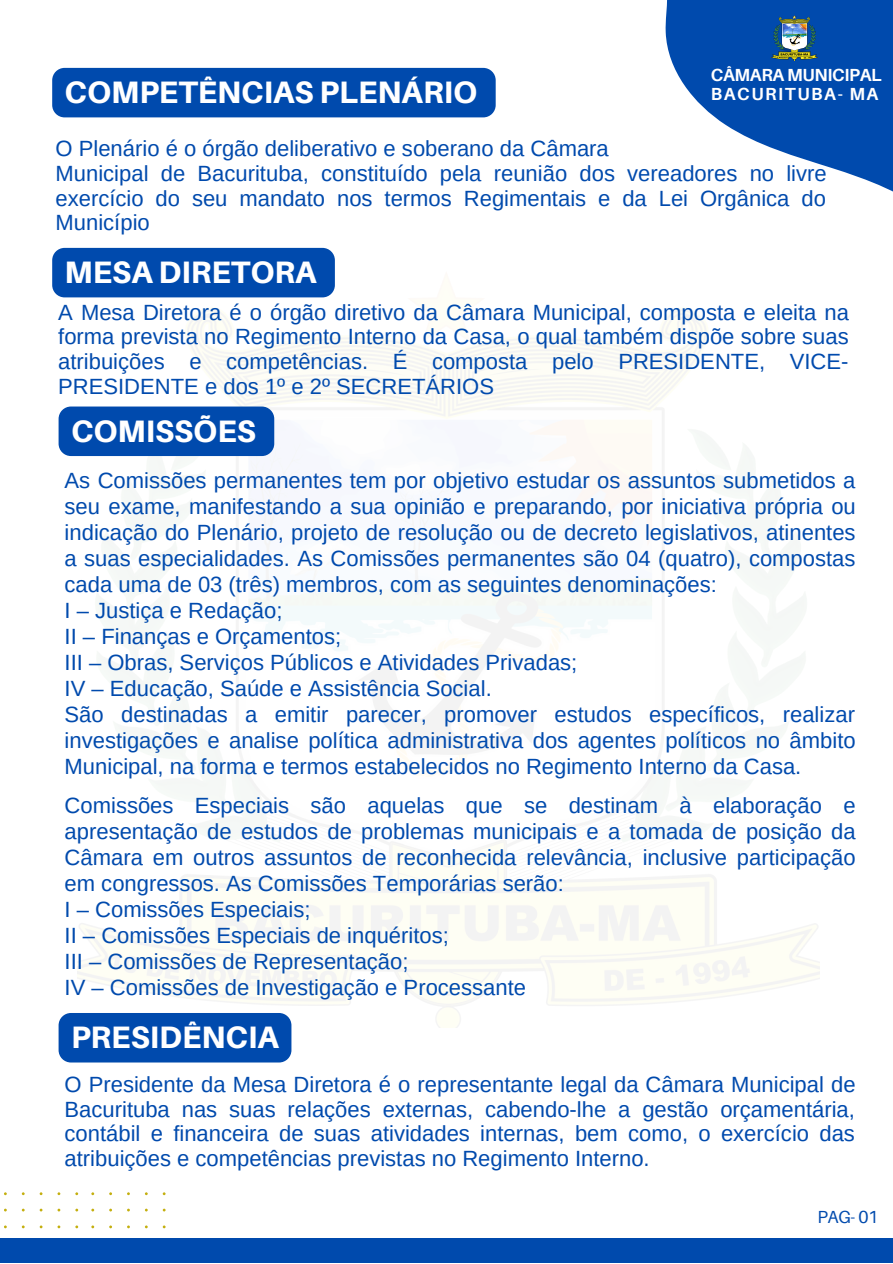
<style>
.page{position:relative;width:893px;height:1264px;background:#fff}
.page>*{position:absolute;margin:0;border:0;box-sizing:border-box;transform-origin:0 0}
.t1{font:800 31.05px "Aileron";color:#fff}
.t2{font:22.05px/26px "Arimo";color:#004aad;text-align:justify}
.t3{font:700 17.55px "Aileron";letter-spacing:-.02em;color:#fff}
.t4{font:700 17.55px "Aileron";letter-spacing:.09em;color:#fff}
.t5{font:17.55px "Aileron";color:#004aad}
</style>
<div class="page">
<img style="left:77px;top:288px;width:742px;height:739px">
<svg style="left:665px;top:0;width:227px;height:191px;fill:#004aad"></svg>
<img style="left:771px;top:16px;width:46px;height:45px">
<div style="left:52px;top:68px;width:443px;height:49px;background:#004aad;border-radius:12px"></div>
<div style="left:52px;top:248px;width:283px;height:49px;background:#004aad;border-radius:12px"></div>
<div style="left:59px;top:406px;width:215px;height:50px;background:#004aad;border-radius:12px"></div>
<div style="left:59px;top:1012px;width:232px;height:50px;background:#004aad;border-radius:12px"></div>
<div style="left:0;top:1238px;width:892px;height:24px;background:#004aad"></div>
<p class="t1" style="left:65px;top:73px;width:414px">COMPETÊNCIAS PLENÁRIO</p>
<p class="t3" style="left:710px;top:64px;width:173px">CÂMARA MUNICIPAL</p>
<p class="t4" style="left:710px;top:83px;width:169px">BACURITUBA- MA</p>
<p class="t2" style="left:56px;top:135px;width:554px">O Plenário é o órgão deliberativo e soberano da Câmara</p>
<p class="t2" style="left:56px;top:161px;width:772px;line-height:24.8px">Municipal de Bacurituba, constituído pela reunião dos vereadores no livre exercício do seu mandato nos termos Regimentais e da Lei Orgânica do Município</p>
<p class="t1" style="left:65px;top:253px;width:253px">MESA DIRETORA</p>
<p class="t2" style="left:58px;top:299px;width:792px;line-height:24.8px">A Mesa Diretora é o órgão diretivo da Câmara Municipal, composta e eleita na forma prevista no Regimento Interno da Casa, o qual também dispõe sobre suas atribuições e competências. É composta pelo PRESIDENTE, VICE-PRESIDENTE e dos 1º e 2º SECRETÁRIOS</p>
<p class="t1" style="left:71px;top:412px;width:186px">COMISSÕES</p>
<p class="t2" style="left:65px;top:467px;width:792px">As Comissões permanentes tem por objetivo estudar os assuntos submetidos a seu exame, manifestando a sua opinião e preparando, por iniciativa própria ou indicação do Plenário, projeto de resolução ou de decreto legislativos, atinentes a suas especialidades. As Comissões permanentes são 04 (quatro), compostas cada uma de 03 (três) membros, com as seguintes denominações:</p>
<p class="t2" style="left:65px;top:597px;width:219px">I – Justiça e Redação;</p>
<p class="t2" style="left:65px;top:623px;width:278px">II – Finanças e Orçamentos;</p>
<p class="t2" style="left:65px;top:649px;width:514px">III – Obras, Serviços Públicos e Atividades Privadas;</p>
<p class="t2" style="left:65px;top:675px;width:428px">IV – Educação, Saúde e Assistência Social.</p>
<p class="t2" style="left:65px;top:701px;width:792px">São destinadas a emitir parecer, promover estudos específicos, realizar investigações e analise política administrativa dos agentes políticos no âmbito Municipal, na forma e termos estabelecidos no Regimento Interno da Casa.</p>
<p class="t2" style="left:65px;top:792px;width:792px">Comissões Especiais são aquelas que se destinam à elaboração e apresentação de estudos de problemas municipais e a tomada de posição da Câmara em outros assuntos de reconhecida relevância, inclusive participação em congressos. As Comissões Temporárias serão:</p>
<p class="t2" style="left:65px;top:896px;width:247px">I – Comissões Especiais;</p>
<p class="t2" style="left:65px;top:922px;width:386px">II – Comissões Especiais de inquéritos;</p>
<p class="t2" style="left:65px;top:948px;width:345px">III – Comissões de Representação;</p>
<p class="t2" style="left:65px;top:974px;width:463px">IV – Comissões de Investigação e Processante</p>
<p class="t1" style="left:71px;top:1018px;width:209px">PRESIDÊNCIA</p>
<p class="t2" style="left:65px;top:1071px;width:792px;line-height:24.8px">O Presidente da Mesa Diretora é o representante legal da Câmara Municipal de Bacurituba nas suas relações externas, cabendo-lhe a gestão orçamentária, contábil e financeira de suas atividades internas, bem como, o exercício das atribuições e competências previstas no Regimento Interno.</p>
<p class="t5" style="left:817px;top:1206px;width:62px">PAG- 01</p>
</div>
